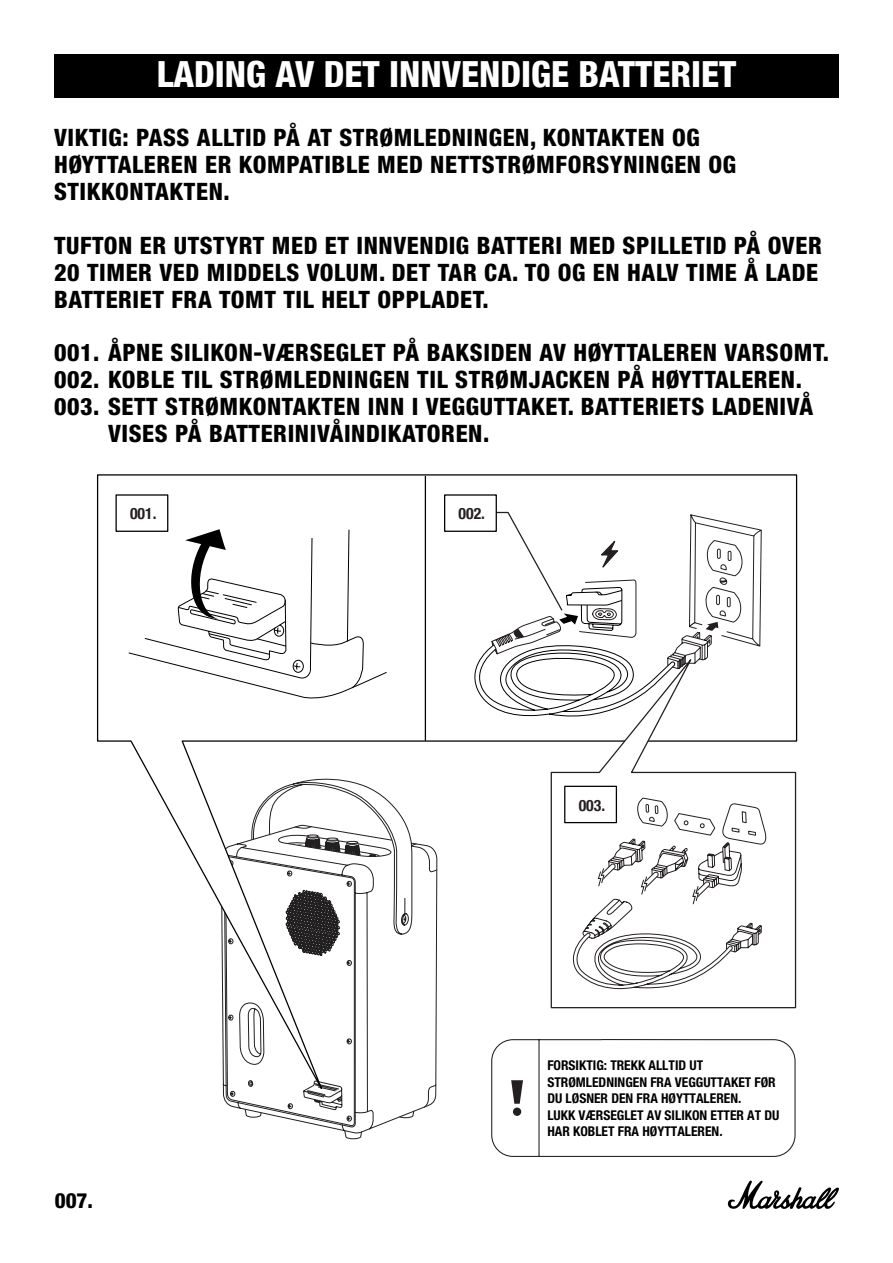
<style>
.page{position:relative;width:893px;height:1263px;background:#fff}
.page>*{position:absolute;margin:0;border:0;box-sizing:border-box;transform-origin:0 0}
.t1{font:800 condensed 36px "Helvetica Neue LT Com";color:#fff}
.t2{font:800 condensed 24px/27px "Helvetica Neue LT Std";letter-spacing:.025em;color:#000}
.t3{font:800 condensed 21px "Helvetica Neue LT Std";color:#000}
.t4{font:700 condensed 15.75px "Helvetica Neue";color:#241f21}
.t5{font:700 condensed 13.5px/16.5px "Helvetica Neue LT Std";color:#000}
</style>
<div class="page">
<svg style="left:727px;top:1180px;width:112px;height:29px"></svg>
<div style="left:54px;top:54px;width:785px;height:44px;background:#000"></div>
<svg style="left:240px;top:1108px;width:183px;height:32px"></svg>
<svg style="left:491px;top:1108px;width:305px;height:49px"></svg>
<div style="left:513px;top:1107px;width:8px;height:9px;background:#241f21;border-radius:50%"></div>
<svg style="left:97px;top:474px;width:701px;height:634px"></svg>
<hr style="left:425px;top:476px;width:1px;height:264px;background:#000">
<div style="left:444px;top:494px;width:53px;height:38px;background:#fff;border:1px solid #000"></div>
<svg style="left:128px;top:529px;width:260px;height:173px"></svg>
<svg style="left:466px;top:511px;width:296px;height:214px"></svg>
<div style="left:115px;top:494px;width:53px;height:38px;background:#fff;border:1px solid #000"></div>
<svg style="left:550px;top:649px;width:247px;height:360px"></svg>
<svg style="left:573px;top:766px;width:194px;height:223px"></svg>
<div style="left:564px;top:786px;width:53px;height:37px;background:#fff;border:1px solid #000"></div>
<h1 class="t1" style="left:157px;top:52px;width:581px">LADING AV DET INNVENDIGE BATTERIET</h1>
<p class="t2" style="left:54px;top:123px;width:684px">VIKTIG: PASS ALLTID PÅ AT STRØMLEDNINGEN, KONTAKTEN OG<br>HØYTTALEREN ER KOMPATIBLE MED NETTSTRØMFORSYNINGEN OG<br>STIKKONTAKTEN.</p>
<p class="t2" style="left:54px;top:231px;width:769px">TUFTON ER UTSTYRT MED ET INNVENDIG BATTERI MED SPILLETID PÅ OVER<br>20 TIMER VED MIDDELS VOLUM. DET TAR CA. TO OG EN HALV TIME Å LADE<br>BATTERIET FRA TOMT TIL HELT OPPLADET.</p>
<p class="t2" style="left:54px;top:339px;width:777px">001. ÅPNE SILIKON-VÆRSEGLET PÅ BAKSIDEN AV HØYTTALEREN VARSOMT.</p>
<p class="t2" style="left:54px;top:366px;width:749px">002. KOBLE TIL STRØMLEDNINGEN TIL STRØMJACKEN PÅ HØYTTALEREN.</p>
<p class="t2" style="left:54px;top:393px;width:761px">003. SETT STRØMKONTAKTEN INN I VEGGUTTAKET. BATTERIETS LADENIVÅ</p>
<p class="t2" style="left:108px;top:420px;width:383px">VISES PÅ BATTERINIVÅINDIKATOREN.</p>
<p class="t4" style="left:130px;top:501px;width:28px">001.</p>
<p class="t4" style="left:459px;top:501px;width:28px">002.</p>
<p class="t3" style="left:55px;top:1187px;width:40px">007.</p>
<p class="t4" style="left:579px;top:792px;width:28px">003.</p>
<p class="t5" style="left:547px;top:1057px;width:234px">FORSIKTIG: TREKK ALLTID UT<br>STRØMLEDNINGEN FRA VEGGUTTAKET FØR<br>DU LØSNER DEN FRA HØYTTALEREN.<br>LUKK VÆRSEGLET AV SILIKON ETTER AT DU<br>HAR KOBLET FRA HØYTTALEREN.</p>
</div>
